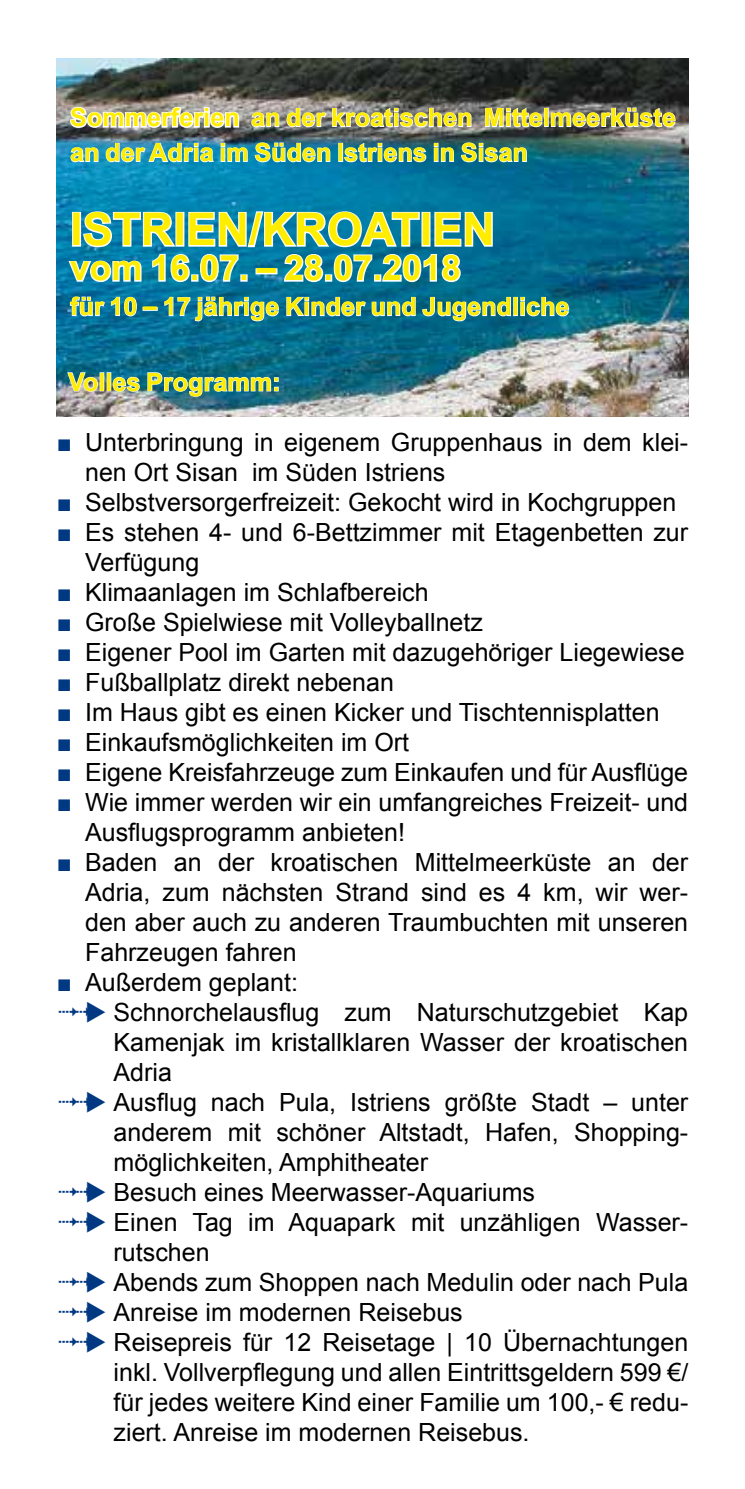
<style>
.page{position:relative;width:745px;height:1489px;background:#fff}
.page>*{position:absolute;margin:0;border:0;box-sizing:border-box;transform-origin:0 0}
.t1{font:700 45px "Arial";letter-spacing:.005em;color:#ffed00}
.t2{font:700 35px "Arial";letter-spacing:.005em;color:#ffed00}
.t3{font:25px/30px "Arial";color:#000}
.t4{font:700 25px/35px "Arial";letter-spacing:.005em;color:#ffed00}
.s1{color:#003882}
</style>
<div class="page">
<img style="left:57px;top:58px;width:630px;height:358px">
<svg style="left:68px;top:105px;width:172px;height:25px"></svg>
<svg style="left:250px;top:112px;width:30px;height:16px"></svg>
<svg style="left:286px;top:107px;width:186px;height:21px;background:#a3a3a2"></svg>
<svg style="left:484px;top:102px;width:59px;height:26px;background:#9b9c9a"></svg>
<div style="left:543px;top:108px;width:5px;height:19px;border:1px solid #fff"></div>
<svg style="left:550px;top:107px;width:126px;height:21px;background:#919290"></svg>
<svg style="left:70px;top:147px;width:29px;height:16px"></svg>
<svg style="left:105px;top:142px;width:143px;height:21px;background:#5dadcc"></svg>
<svg style="left:254px;top:142px;width:77px;height:21px;background:#59a5c1"></svg>
<div style="left:338px;top:143px;width:5px;height:19px;border:1px solid #fff"></div>
<svg style="left:343px;top:142px;width:83px;height:21px;background:#5998ae"></svg>
<svg style="left:433px;top:143px;width:21px;height:20px"></svg>
<svg style="left:460px;top:142px;width:67px;height:21px"></svg>
<svg style="left:67px;top:210px;width:426px;height:74px"></svg>
<svg style="left:69px;top:296px;width:68px;height:21px"></svg>
<div style="left:142px;top:307px;width:16px;height:4px;border:1px solid #fff"></div>
<svg style="left:163px;top:296px;width:116px;height:26px;background:#4494b1"></svg>
<svg style="left:285px;top:296px;width:226px;height:26px;background:#3d89a4"></svg>
<div style="left:513px;top:297px;width:4px;height:19px;border:1px solid #fff"></div>
<svg style="left:520px;top:296px;width:49px;height:21px"></svg>
<svg style="left:66px;top:371px;width:33px;height:21px"></svg>
<div style="left:99px;top:372px;width:5px;height:19px;border:1px solid #fff"></div>
<div style="left:107px;top:372px;width:4px;height:19px;border:1px solid #fff"></div>
<svg style="left:112px;top:376px;width:28px;height:16px"></svg>
<svg style="left:147px;top:371px;width:131px;height:26px;background:#4a8da0"></svg>
<p class="t4" style="left:70px;top:101px;width:606px">Sommerferien an der kroatischen Mittelmeerküste an der Adria im Süden Istriens in Sisan</p>
<h1 class="t1" style="left:70px;top:199px;width:391px">ISTRIEN/KROATIEN</h1>
<h2 class="t2" style="left:70px;top:245px;width:392px">vom 16.07. – 28.07.2018</h2>
<p class="t4" style="left:70px;top:290px;width:500px">für 10 – 17 jährige Kinder und Jugendliche</p>
<p class="t4" style="left:68px;top:365px;width:214px">Volles Programm:</p>
<p class="t3" style="left:85px;top:427px;width:604px;text-indent:-28px"><span class="s1">■</span> Unterbringung in eigenem Gruppenhaus in dem klei&shy;nen Ort Sisan im Süden Istriens</p>
<p class="t3" style="left:57px;top:487px;width:620px"><span class="s1">■</span> Selbstversorgerfreizeit: Gekocht wird in Kochgruppen</p>
<p class="t3" style="left:85px;top:517px;width:604px;text-indent:-28px"><span class="s1">■</span> Es stehen 4- und 6-Bettzimmer mit Etagenbetten zur<br>Verfügung</p>
<p class="t3" style="left:57px;top:577px;width:373px"><span class="s1">■</span> Klimaanlagen im Schlafbereich</p>
<p class="t3" style="left:57px;top:607px;width:427px"><span class="s1">■</span> Große Spielwiese mit Volleyballnetz</p>
<p class="t3" style="left:57px;top:637px;width:629px"><span class="s1">■</span> Eigener Pool im Garten mit dazugehöriger Liegewiese</p>
<p class="t3" style="left:57px;top:667px;width:338px"><span class="s1">■</span> Fußballplatz direkt nebenan</p>
<p class="t3" style="left:57px;top:697px;width:604px"><span class="s1">■</span> Im Haus gibt es einen Kicker und Tischtennisplatten</p>
<p class="t3" style="left:57px;top:727px;width:354px"><span class="s1">■</span> Einkaufsmöglichkeiten im Ort</p>
<p class="t3" style="left:57px;top:757px;width:632px"><span class="s1">■</span> Eigene Kreisfahrzeuge zum Einkaufen und für Ausflüge</p>
<p class="t3" style="left:85px;top:787px;width:604px;text-indent:-28px"><span class="s1">■</span> Wie immer werden wir ein umfangreiches Freizeit- und<br>Ausflugsprogramm anbieten!</p>
<p class="t3" style="left:85px;top:847px;width:604px;text-align:justify;text-indent:-28px"><span class="s1">■</span> Baden an der kroatischen Mittelmeerküste an der Adria, zum nächsten Strand sind es 4 km, wir wer&shy;den aber auch zu anderen Traumbuchten mit unseren Fahrzeugen fahren</p>
<p class="t3" style="left:57px;top:967px;width:242px"><span class="s1">■</span> Außerdem geplant:</p>
<p class="t3" style="left:113px;top:997px;width:575px;text-align:justify;text-indent:-28px"><span class="s1">◆</span> Schnorchelausflug zum Naturschutzgebiet Kap Kamenjak im kristallklaren Wasser der kroatischen Adria</p>
<p class="t3" style="left:113px;top:1087px;width:575px;text-align:justify;text-indent:-28px"><span class="s1">◆</span> Ausflug nach Pula, Istriens größte Stadt – unter anderem mit schöner Altstadt, Hafen, Shopping&shy;möglichkeiten, Amphitheater</p>
<p class="t3" style="left:85px;top:1177px;width:451px"><span class="s1">◆</span> Besuch eines Meerwasser-Aquariums</p>
<p class="t3" style="left:113px;top:1207px;width:575px;text-indent:-28px"><span class="s1">◆</span> Einen Tag im Aquapark mit unzähligen Wasser&shy;rutschen</p>
<p class="t3" style="left:85px;top:1267px;width:604px"><span class="s1">◆</span> Abends zum Shoppen nach Medulin oder nach Pula</p>
<p class="t3" style="left:85px;top:1297px;width:379px"><span class="s1">◆</span> Anreise im modernen Reisebus</p>
<p class="t3" style="left:114px;top:1327px;width:576px;text-align:justify;text-indent:-28px"><span class="s1">◆</span> Reisepreis für 12 Reisetage | 10 Übernachtungen inkl. Vollverpflegung und allen Eintrittsgeldern 599 €/ für jedes weitere Kind einer Familie um 100,- € redu&shy;ziert. Anreise im modernen Reisebus.</p>
</div>
